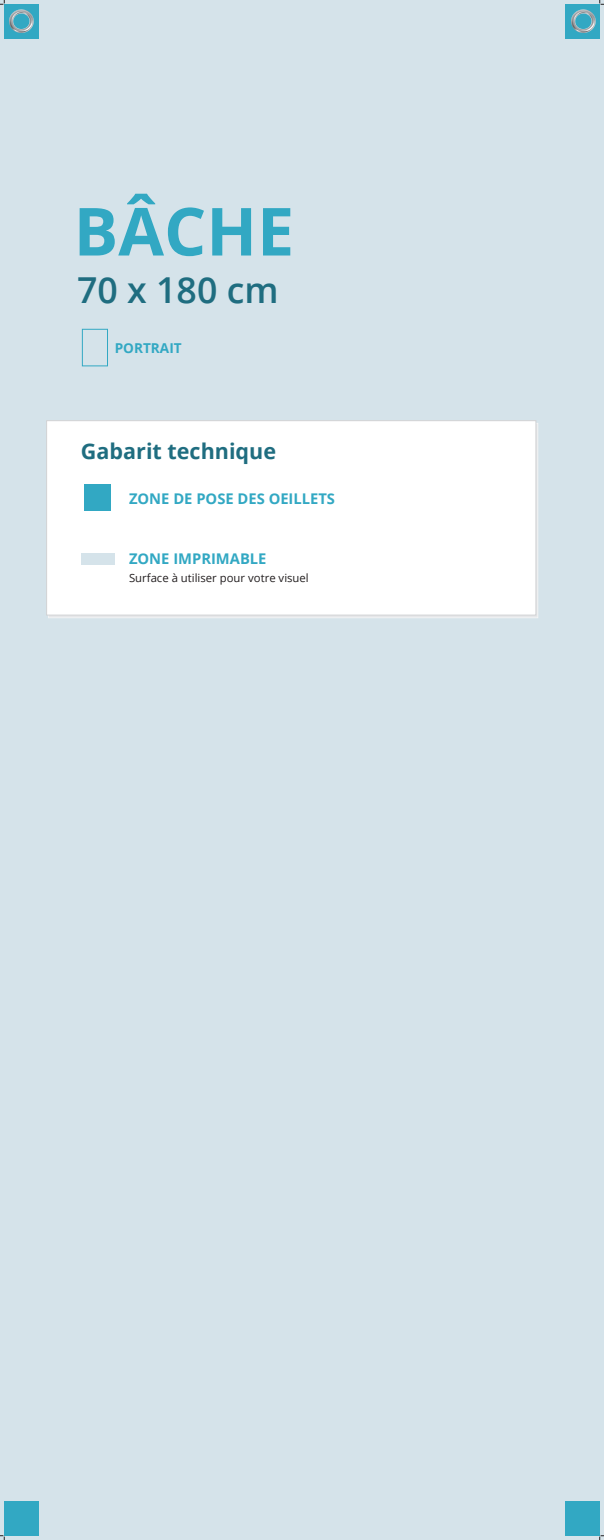
<style>
.page{position:relative;width:604px;height:1540px;background:#fff}
.page>*{position:absolute;margin:0;border:0;box-sizing:border-box;transform-origin:0 0}
.t1{font:700 66.33px "Open Sans";color:#32a8c3}
.t2{font:600 35.73px "Open Sans";color:#1f6d80}
.t3{font:700 21.54px "Open Sans";color:#1f6d80}
.t4{font:700 14.73px "Open Sans";color:#32a8c3}
.t5{font:700 13.59px "Open Sans";color:#32a8c3}
.t6{font:11.34px "Open Sans";color:#231f20}
</style>
<div class="page">
<div style="left:0;top:0;width:604px;height:1539px;background:#d5e3ea"></div>
<div style="left:4px;top:4px;width:34px;height:34px;background:#32a8c3"></div>
<div style="left:566px;top:4px;width:34px;height:34px;background:#32a8c3"></div>
<div style="left:4px;top:1501px;width:34px;height:34px;background:#32a8c3"></div>
<div style="left:566px;top:1501px;width:34px;height:34px;background:#32a8c3"></div>
<div style="left:82px;top:329px;width:26px;height:37px;border:1px solid #32a8c3"></div>
<div style="left:46px;top:420px;width:490px;height:195px;background:#fff;border:1px solid #d1d2d4"></div>
<div style="left:84px;top:484px;width:27px;height:27px;background:#32a8c3"></div>
<div style="left:81px;top:553px;width:33px;height:11px;background:#d5e3ea"></div>
<svg style="left:0;top:0;width:5px;height:5px"></svg>
<svg style="left:599px;top:0;width:5px;height:5px"></svg>
<svg style="left:599px;top:1535px;width:5px;height:4px"></svg>
<svg style="left:0;top:1535px;width:5px;height:4px"></svg>
<img style="left:571px;top:9px;width:25px;height:24px">
<img style="left:9px;top:9px;width:25px;height:24px">
<h1 class="t1" style="left:74px;top:184px;width:222px">BÂCHE</h1>
<h2 class="t2" style="left:77px;top:265px;width:203px">70 x 180 cm</h2>
<p class="t5" style="left:115px;top:339px;width:68px">PORTRAIT</p>
<h3 class="t3" style="left:81px;top:436px;width:197px">Gabarit technique</h3>
<p class="t4" style="left:129px;top:488px;width:208px">ZONE DE POSE DES OEILLETS</p>
<p class="t4" style="left:129px;top:548px;width:139px">ZONE IMPRIMABLE</p>
<p class="t6" style="left:129px;top:570px;width:181px">Surface à utiliser pour votre visuel</p>
</div>
